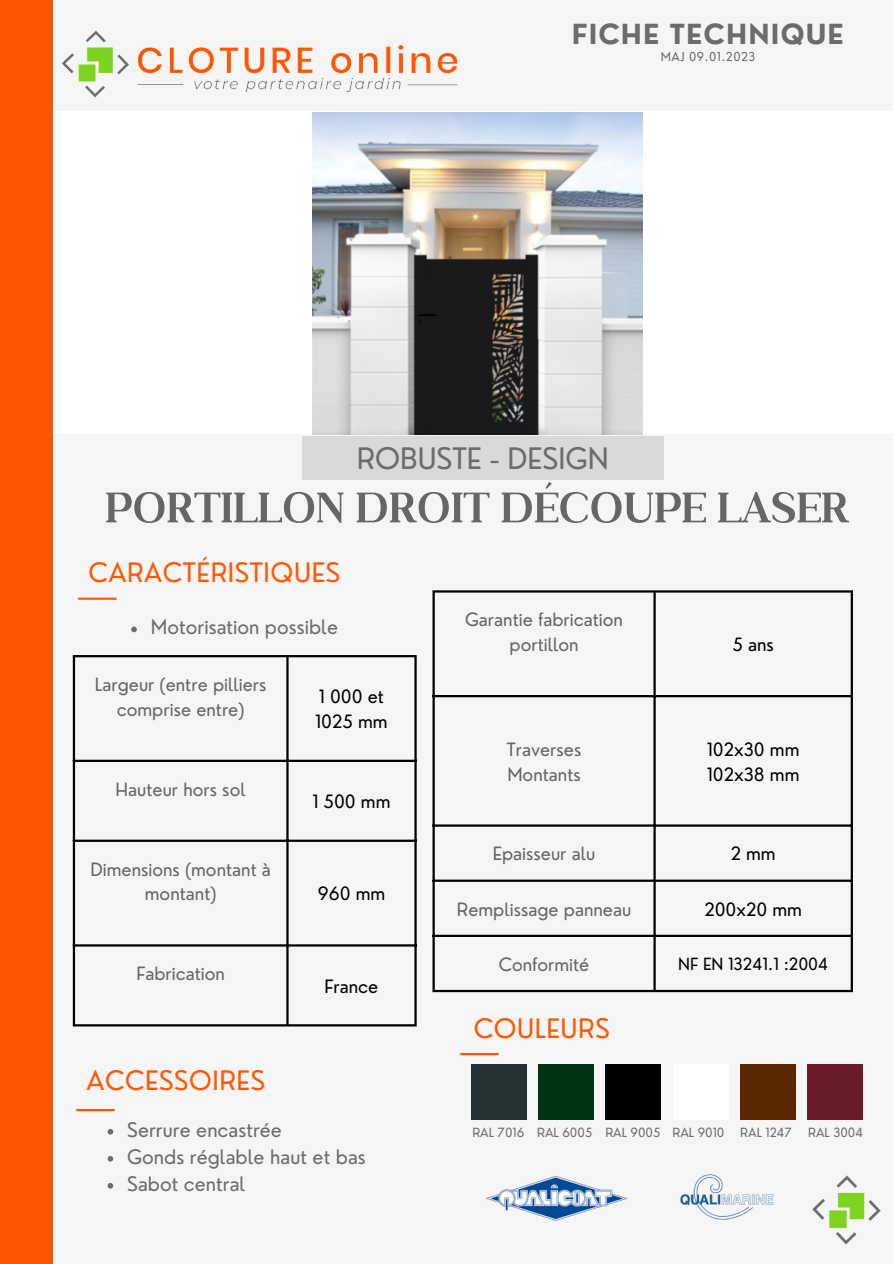
<style>
.page{position:relative;width:893px;height:1264px;background:#fff}
.page>*{position:absolute;margin:0;border:0;box-sizing:border-box;transform-origin:0 0}
.t1{font:600 51px "Kulachat Serif";letter-spacing:-.02em;color:#666}
.t2{font:28.8px "Nourd";color:#6c6c6c}
.t3{font:700 27px "Nourd";letter-spacing:.04em;color:#6c6c6c}
.t4{font:26.25px "Nourd";letter-spacing:.02em;color:#ff5803}
.t5{font:19.5px "Nourd";color:#6c6c6c}
.t6{font:17.85px/24.8px "Nourd";color:#666;text-align:center}
.t7{font:17.85px/24.8px "Nourd";color:#000}
.t8{font:16.35px "Nourd";color:#000}
.t9{font:12.45px "Nourd";color:#6c6c6c}
.t10{font:12px "Nourd";letter-spacing:.04em;color:#6c6c6c}
</style>
<div class="page">
<div style="left:0;top:0;width:892px;height:1263px;background:#f5f5f5"></div>
<div style="left:0;top:0;width:53px;height:1263px;background:#fe5600"></div>
<img style="left:61px;top:30px;width:397px;height:68px">
<img style="left:812px;top:1175px;width:69px;height:70px">
<div style="left:302px;top:436px;width:361px;height:44px;background:#d9d9d9"></div>
<div style="left:53px;top:111px;width:839px;height:323px;background:#fff"></div>
<img style="left:312px;top:112px;width:330px;height:323px">
<svg style="left:108px;top:1129px;width:5px;height:5px"></svg>
<svg style="left:108px;top:1156px;width:5px;height:5px"></svg>
<svg style="left:108px;top:1183px;width:5px;height:5px"></svg>
<img style="left:486px;top:1175px;width:142px;height:46px">
<img style="left:680px;top:1174px;width:94px;height:45px">
<hr style="left:76px;top:1108px;width:39px;height:3px;background:#ff5803">
<hr style="left:460px;top:1052px;width:38px;height:3px;background:#ff5803">
<div style="left:470px;top:1064px;width:56px;height:55px;background:#253136"></div>
<div style="left:537px;top:1064px;width:56px;height:55px;background:#003514"></div>
<div style="left:605px;top:1064px;width:56px;height:55px;background:#000"></div>
<div style="left:672px;top:1064px;width:56px;height:55px;background:#fff"></div>
<div style="left:739px;top:1064px;width:56px;height:55px;background:#582900"></div>
<div style="left:806px;top:1064px;width:56px;height:55px;background:#6c1b2a"></div>
<hr style="left:78px;top:597px;width:39px;height:3px;background:#ff5803">
<svg style="left:131px;top:626px;width:6px;height:6px"></svg>
<hr style="left:432px;top:592px;width:3px;height:397px;background:#000">
<hr style="left:653px;top:592px;width:2px;height:397px;background:#000">
<hr style="left:850px;top:592px;width:2px;height:397px;background:#000">
<hr style="left:432px;top:590px;width:420px;height:2px;background:#000">
<hr style="left:432px;top:695px;width:420px;height:2px;background:#000">
<hr style="left:432px;top:824px;width:420px;height:2px;background:#000">
<hr style="left:432px;top:879px;width:420px;height:2px;background:#000">
<hr style="left:432px;top:934px;width:420px;height:3px;background:#000">
<hr style="left:432px;top:989px;width:420px;height:3px;background:#000">
<hr style="left:73px;top:657px;width:2px;height:367px;background:#000">
<hr style="left:286px;top:657px;width:2px;height:367px;background:#000">
<hr style="left:414px;top:657px;width:2px;height:367px;background:#000">
<hr style="left:73px;top:655px;width:343px;height:2px;background:#000">
<hr style="left:73px;top:759px;width:343px;height:3px;background:#000">
<hr style="left:73px;top:839px;width:343px;height:2px;background:#000">
<hr style="left:73px;top:944px;width:343px;height:2px;background:#000">
<hr style="left:73px;top:1024px;width:343px;height:2px;background:#000">
<p class="t3" style="left:571px;top:17px;width:274px">FICHE TECHNIQUE</p>
<p class="t10" style="left:660px;top:49px;width:96px">MAJ 09.01.2023</p>
<p class="t2" style="left:356px;top:440px;width:253px">ROBUSTE - DESIGN</p>
<p class="t1" style="left:104px;top:475px;width:746px">PORTILLON DROIT DÉCOUPE LASER</p>
<p class="t4" style="left:88px;top:555px;width:253px">CARACTÉRISTIQUES</p>
<p class="t5" style="left:151px;top:615px;width:189px">Motorisation possible</p>
<p class="t6" style="left:465px;top:607px;width:159px">Garantie fabrication portillon</p>
<p class="t6" style="left:95px;top:672px;width:173px">Largeur (entre pilliers comprise entre)</p>
<p class="t6" style="left:116px;top:776px;width:132px">Hauteur hors sol</p>
<p class="t7" style="left:315px;top:684px;width:74px">1 000 et<br>1025 mm</p>
<h2 class="t7" style="left:312px;top:789px;width:79px">1 500 mm</h2>
<p class="t6" style="left:506px;top:736px;width:76px">Traverses</p>
<p class="t6" style="left:507px;top:761px;width:75px">Montants</p>
<p class="t7" style="left:732px;top:632px;width:43px">5 ans</p>
<p class="t7" style="left:706px;top:736px;width:94px">102x30 mm</p>
<p class="t7" style="left:706px;top:761px;width:94px">102x38 mm</p>
<p class="t6" style="left:90px;top:856px;width:182px">Dimensions (montant à montant)</p>
<p class="t6" style="left:136px;top:961px;width:90px">Fabrication</p>
<p class="t4" style="left:86px;top:1064px;width:180px">ACCESSOIRES</p>
<p class="t7" style="left:318px;top:881px;width:69px">960 mm</p>
<p class="t7" style="left:324px;top:973px;width:55px">France</p>
<p class="t5" style="left:127px;top:1117px;width:156px">Serrure encastrée</p>
<h2 class="t5" style="left:127px;top:1144px;width:240px">Gonds réglable haut et bas</h2>
<h1 class="t5" style="left:127px;top:1171px;width:120px">Sabot central</h1>
<p class="t6" style="left:493px;top:841px;width:104px">Epaisseur alu</p>
<p class="t7" style="left:730px;top:841px;width:46px">2 mm</p>
<h2 class="t6" style="left:457px;top:896px;width:176px">Remplissage panneau</h2>
<p class="t7" style="left:704px;top:896px;width:99px">200x20 mm</p>
<p class="t6" style="left:498px;top:951px;width:92px">Conformité</p>
<p class="t8" style="left:678px;top:953px;width:152px">NF EN 13241.1 :2004</p>
<p class="t4" style="left:473px;top:1012px;width:137px">COULEURS</p>
<p class="t9" style="left:472px;top:1124px;width:53px">RAL 7016</p>
<p class="t9" style="left:537px;top:1124px;width:57px">RAL 6005</p>
<p class="t9" style="left:605px;top:1124px;width:57px">RAL 9005</p>
<p class="t9" style="left:672px;top:1124px;width:53px">RAL 9010</p>
<p class="t9" style="left:740px;top:1124px;width:53px">RAL 1247</p>
<p class="t9" style="left:808px;top:1124px;width:56px">RAL 3004</p>
</div>
